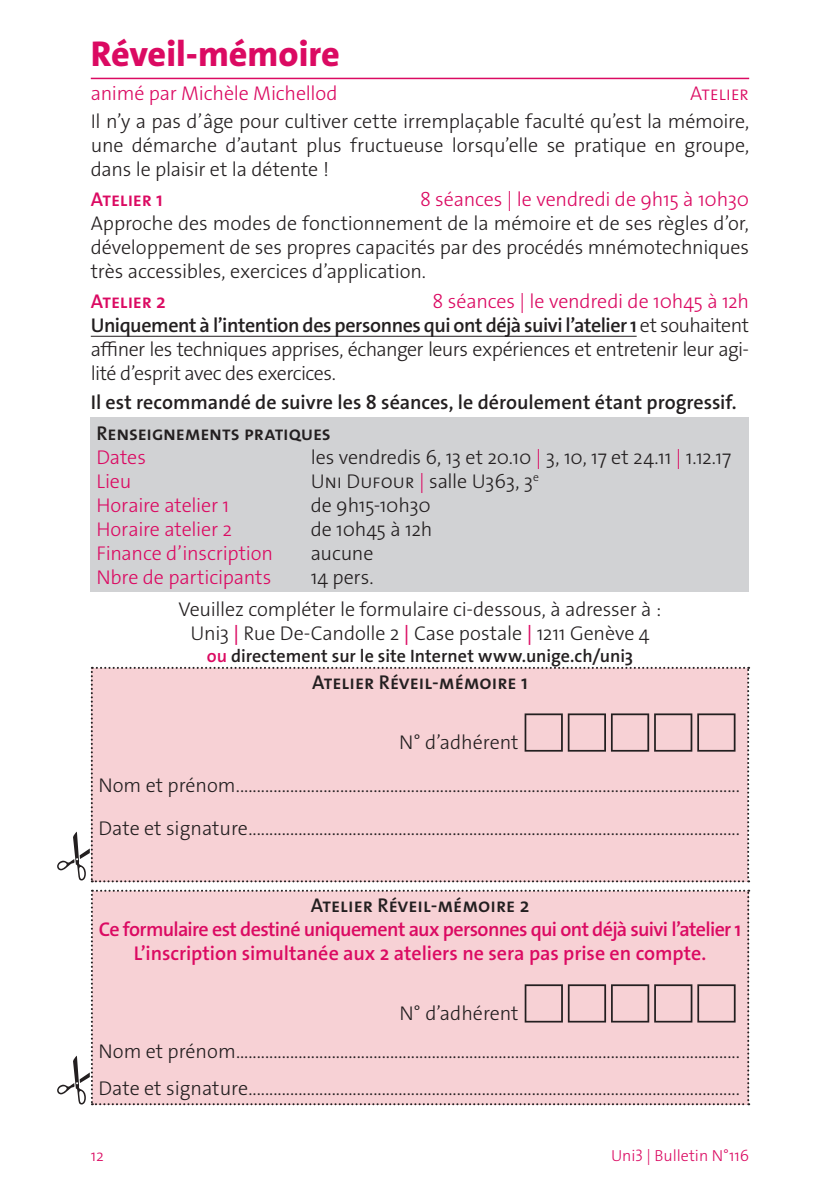
<style>
.page{position:relative;width:840px;height:1191px;background:#fff}
.page>*{position:absolute;margin:0;border:0;box-sizing:border-box;transform-origin:0 0}
.t1{font:800 36px "The Sans Os F";color:#db0a62}
.t2{font:300 20px/24px "The Sans Os F";letter-spacing:-.015em;color:#231f20;text-align:justify}
.t3{font:300 20px "The Sans Os F";letter-spacing:-.01em;color:#db0a62}
.t4{font:600 20px/30.6px "The Sans Os F";color:#231f20}
.t5{font:600 20px/24px "The Sans Os F";letter-spacing:-.03em;color:#db0a62;text-align:center}
.t6{font:600 20px "The Sans Os F";letter-spacing:-.01em;color:#db0a62}
.t7{font:600 18px "The Sans Os F";color:#231f20}
.t8{font:300 16px "The Sans Os F";color:#db0a62}
.s1{color:#db0a62}
.s2{font-weight:600}
.s3{font-weight:400;color:#db0a62}
</style>
<div class="page">
<hr style="left:91px;top:78px;width:657px;height:1px;background:#db0a62">
<hr style="left:91px;top:336px;width:545px;height:1px;background:#231f20">
<div style="left:91px;top:417px;width:657px;height:175px;background:#d1d2d4"></div>
<svg style="left:57px;top:889px;width:691px;height:216px;background:#f5d1d5"></svg>
<div style="left:57px;top:667px;width:691px;height:215px;background:#f7d1d5"></div>
<h1 class="t1" style="left:91px;top:31px;width:250px">Réveil-mémoire</h1>
<p class="t3" style="left:91px;top:80px;width:248px">animé par Michèle Michellod</p>
<p class="t3" style="left:689px;top:80px;width:61px">Atelier</p>
<p class="t2" style="left:91px;top:110px;width:659px">Il n’y a pas d’âge pour cultiver cette irremplaçable faculté qu’est la mémoire, une démarche d’autant plus fructueuse lorsqu’elle se pratique en groupe, dans le plaisir et la détente !</p>
<p class="t6" style="left:91px;top:186px;width:74px">Atelier 1</p>
<p class="t3" style="left:420px;top:186px;width:330px">8 séances | le vendredi de 9h15 à 10h30</p>
<p class="t2" style="left:91px;top:211px;width:659px">Approche des modes de fonctionnement de la mémoire et de ses règles d’or, développement de ses propres capacités par des procédés mnémotechniques très accessibles, exercices d’application.</p>
<p class="t6" style="left:91px;top:288px;width:77px">Atelier 2</p>
<p class="t2" style="left:91px;top:289px;width:659px;text-indent:341px"><span class="s1">8 séances | le vendredi de 10h45 à 12h </span><span class="s2">Uniquement à l’intention des personnes qui ont déjà suivi l’atelier 1</span> et souhaitent affiner les techniques apprises, échanger leurs expériences et entretenir leur agi&shy;lité d’esprit avec des exercices.</p>
<p class="t4" style="left:91px;top:387px;width:647px">Il est recommandé de suivre les 8 séances, le déroulement étant progressif.<br>Renseignements pratiques</p>
<p class="t3" style="left:96px;top:444px;width:51px">Dates</p>
<p class="t2" style="left:310px;top:445px;width:422px">les vendredis 6, 13 et 20.10 <span class="s1">|</span> 3, 10, 17 et 24.11 <span class="s1">|</span> 1.12.17</p>
<p class="t3" style="left:96px;top:468px;width:36px">Lieu</p>
<p class="t2" style="left:310px;top:469px;width:230px">Uni Dufour <span class="s1">|</span> salle U363, 3<sup>e</sup></p>
<p class="t3" style="left:96px;top:492px;width:134px">Horaire atelier 1</p>
<p class="t2" style="left:310px;top:493px;width:122px">de 9h15-10h30</p>
<p class="t3" style="left:96px;top:516px;width:137px">Horaire atelier 2</p>
<p class="t2" style="left:310px;top:517px;width:123px">de 10h45 à 12h</p>
<p class="t3" style="left:96px;top:540px;width:178px">Finance d’inscription</p>
<p class="t2" style="left:310px;top:541px;width:64px">aucune</p>
<p class="t3" style="left:96px;top:564px;width:176px">Nbre de participants</p>
<p class="t2" style="left:310px;top:565px;width:64px">14 pers.</p>
<p class="t2" style="left:178px;top:597px;width:484px;text-align:center">Veuillez compléter le formulaire ci-dessous, à adresser à :<br>Uni3 <span class="s3">|</span> Rue De-Candolle 2 <span class="s3">|</span> Case postale <span class="s3">|</span> 1211 Genève 4</p>
<p class="t7" style="left:207px;top:644px;width:427px"><span class="s1">ou</span> directement sur le site Internet www.unige.ch/uni3</p>
<p class="t4" style="left:312px;top:667px;width:217px">Atelier Réveil-mémoire 1</p>
<p class="t2" style="left:98px;top:721px;width:642px;line-height:43px;text-align:left;text-indent:300px">N° d’adhérent<br>Nom et prénom.........................................................................................................................<br>Date et signature......................................................................................................................</p>
<p class="t4" style="left:310px;top:890px;width:220px">Atelier Réveil-mémoire 2</p>
<p class="t5" style="left:99px;top:917px;width:643px">Ce formulaire est destiné uniquement aux personnes qui ont déjà suivi l’atelier 1<br>L’inscription simultanée aux 2 ateliers ne sera pas prise en compte.</p>
<p class="t2" style="left:98px;top:995px;width:642px;line-height:37.4px;text-align:left;text-indent:300px">N° d’adhérent<br>Nom et prénom.........................................................................................................................<br>Date et signature......................................................................................................................</p>
<p class="t8" style="left:91px;top:1145px;width:15px">12</p>
<p class="t8" style="left:610px;top:1145px;width:140px">Uni3 | Bulletin N°116</p>
</div>
